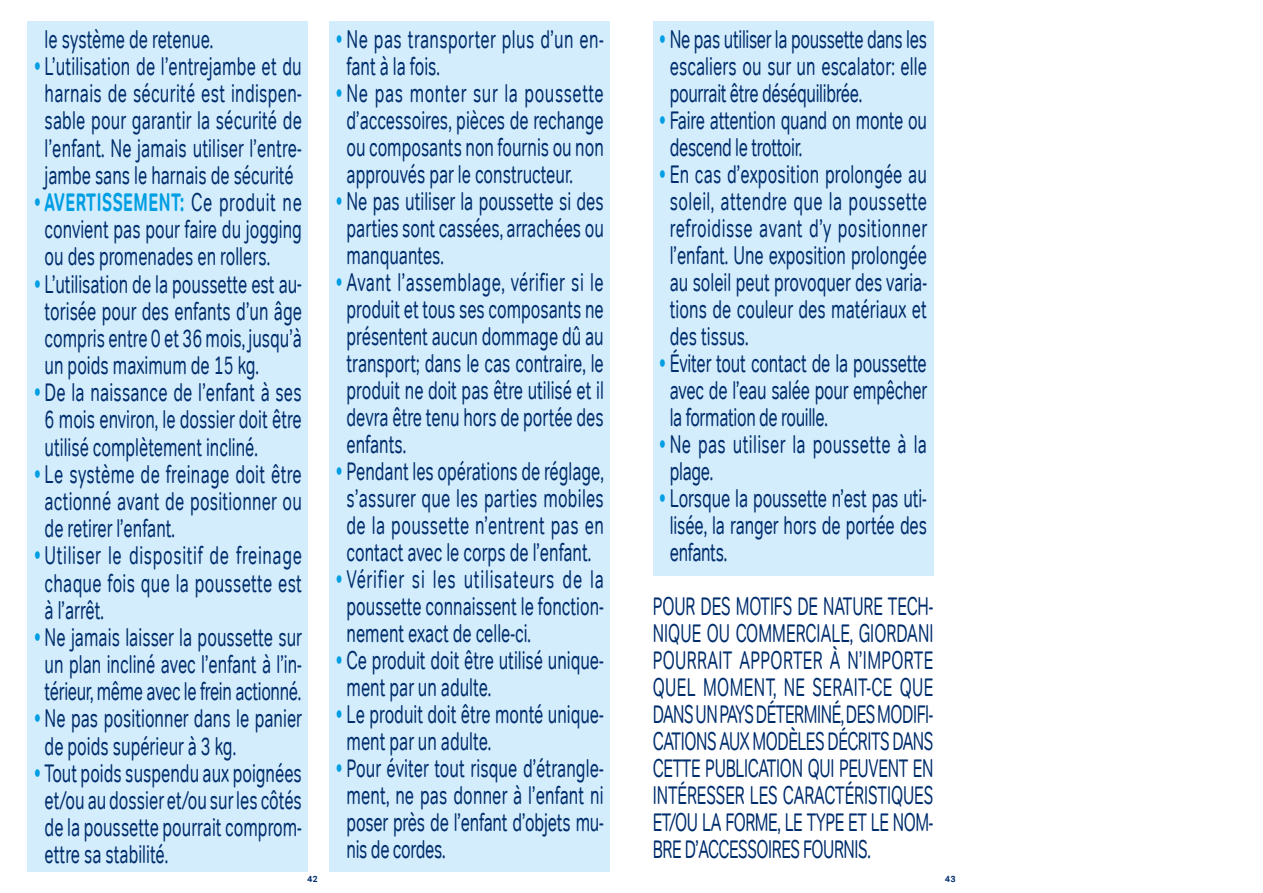
<style>
.page{position:relative;width:1263px;height:893px;background:#fff}
.page>*{position:absolute;margin:0;border:0;box-sizing:border-box;transform-origin:0 0}
.t1{font:25.5px/27px "Tondo Corp";color:#002e6d;text-align:justify;scale:.64 1}
.t2{font:25.5px/27px "Tondo Corp";color:#002e6d;text-align:justify;scale:.62 1}
.t3{font:25.5px/27px "Tondo Corp";letter-spacing:.02em;color:#002e6d;scale:.64 1}
.t4{font:700 9px "Tondo Corp";color:#002e6d}
.s1{font-weight:700;color:#009ee3}
</style>
<div class="page">
<div style="left:28px;top:21px;width:280px;height:851px;background:#d4edfc"></div>
<div style="left:330px;top:21px;width:280px;height:851px;background:#d4edfc"></div>
<div style="left:653px;top:21px;width:280px;height:554px;background:#d4edfc"></div>
<p class="t1" style="left:45px;top:26px;width:265px">le système de retenue.</p>
<p class="t1" style="left:34px;top:53px;width:420px;text-align:center"><span class="s1">•</span> L’utilisation de l’entrejambe et du harnais de sécurité est indispen&shy;sable pour garantir la sécurité de l’enfant. Ne jamais utiliser l’entre&shy;jambe sans le harnais de sécurité</p>
<p class="t1" style="left:45px;top:189px;width:403px;text-indent:-11px"><span class="s1">• AVERTISSEMENT:</span> Ce produit ne convient pas pour faire du jogging ou des promenades en rollers.</p>
<p class="t1" style="left:45px;top:270px;width:404px;text-indent:-11px"><span class="s1">•</span> L’utilisation de la poussette est au&shy;torisée pour des enfants d’un âge compris entre 0 et 36 mois, jusqu’à un poids maximum de 15 kg.</p>
<p class="t1" style="left:45px;top:379px;width:403px;text-indent:-11px"><span class="s1">•</span> De la naissance de l’enfant à ses 6 mois environ, le dossier doit être utilisé complètement incliné.</p>
<p class="t1" style="left:45px;top:460px;width:403px;text-indent:-11px"><span class="s1">•</span> Le système de freinage doit être actionné avant de positionner ou de retirer l’enfant.</p>
<p class="t1" style="left:45px;top:542px;width:404px;text-indent:-11px"><span class="s1">•</span> Utiliser le dispositif de freinage chaque fois que la poussette est à l’arrêt.</p>
<p class="t1" style="left:34px;top:624px;width:421px;text-align:center"><span class="s1">•</span> Ne jamais laisser la poussette sur un plan incliné avec l’enfant à l’in&shy;térieur, même avec le frein actionné.</p>
<p class="t1" style="left:45px;top:705px;width:404px;text-indent:-11px"><span class="s1">•</span> Ne pas positionner dans le panier de poids supérieur à 3 kg.</p>
<p class="t1" style="left:45px;top:759px;width:403px;text-indent:-11px"><span class="s1">•</span> Tout poids suspendu aux poignées et/ou au dossier et/ou sur les côtés de la poussette pourrait comprom&shy;ettre sa stabilité.</p>
<p class="t4" style="left:307px;top:873px;width:12px">42</p>
<p class="t3" style="left:347px;top:26px;width:403px;text-indent:-11px"><span class="s1">•</span> Ne pas transporter plus d’un en&shy;fant à la fois.</p>
<p class="t1" style="left:347px;top:80px;width:403px;text-indent:-11px"><span class="s1">•</span> Ne pas monter sur la poussette d’accessoires, pièces de rechange ou composants non fournis ou non approuvés par le constructeur.</p>
<p class="t1" style="left:347px;top:188px;width:403px;text-indent:-11px"><span class="s1">•</span> Ne pas utiliser la poussette si des parties sont cassées, arrachées ou manquantes.</p>
<p class="t1" style="left:347px;top:269px;width:403px;text-indent:-11px"><span class="s1">•</span> Avant l’assemblage, vérifier si le produit et tous ses composants ne présentent aucun dommage dû au transport; dans le cas contraire, le produit ne doit pas être utilisé et il devra être tenu hors de portée des enfants.</p>
<p class="t1" style="left:336px;top:458px;width:420px;text-align:center"><span class="s1">•</span> Pendant les opérations de réglage, s’assurer que les parties mobiles de la poussette n’entrent pas en contact avec le corps de l’enfant.</p>
<p class="t1" style="left:347px;top:566px;width:404px;text-indent:-11px"><span class="s1">•</span> Vérifier si les utilisateurs de la poussette connaissent le fonction&shy;nement exact de celle-ci.</p>
<p class="t1" style="left:347px;top:647px;width:403px;text-indent:-11px"><span class="s1">•</span> Ce produit doit être utilisé unique&shy;ment par un adulte.</p>
<p class="t1" style="left:347px;top:701px;width:403px;text-indent:-11px"><span class="s1">•</span> Le produit doit être monté unique&shy;ment par un adulte.</p>
<p class="t1" style="left:347px;top:755px;width:404px;text-indent:-11px"><span class="s1">•</span> Pour éviter tout risque d’étrangle&shy;ment, ne pas donner à l’enfant ni poser près de l’enfant d’objets mu&shy;nis de cordes.</p>
<p class="t1" style="left:670px;top:26px;width:403px;text-indent:-11px"><span class="s1">•</span> Ne pas utiliser la poussette dans les escaliers ou sur un escalator: elle pourrait être déséquilibrée.</p>
<p class="t1" style="left:670px;top:107px;width:403px;text-indent:-11px"><span class="s1">•</span> Faire attention quand on monte ou descend le trottoir.</p>
<p class="t1" style="left:670px;top:161px;width:404px;text-indent:-11px"><span class="s1">•</span> En cas d’exposition prolongée au soleil, attendre que la poussette refroidisse avant d’y positionner l’enfant. Une exposition prolongée au soleil peut provoquer des varia&shy;tions de couleur des matériaux et des tissus.</p>
<p class="t1" style="left:670px;top:350px;width:404px;text-indent:-11px"><span class="s1">•</span> Éviter tout contact de la poussette avec de l’eau salée pour empêcher la formation de rouille.</p>
<p class="t3" style="left:670px;top:431px;width:403px;text-indent:-11px"><span class="s1">•</span> Ne pas utiliser la poussette à la plage.</p>
<p class="t1" style="left:670px;top:485px;width:404px;text-indent:-11px"><span class="s1">•</span> Lorsque la poussette n’est pas uti&shy;lisée, la ranger hors de portée des enfants.</p>
<p class="t2" style="left:653px;top:593px;width:454px">POUR DES MOTIFS DE NATURE TECH-NIQUE OU COMMERCIALE, GIORDANI POURRAIT APPORTER À N’IMPORTE QUEL MOMENT, NE SERAIT-CE QUE DANS UN PAYS DÉTERMINÉ, DES MODIFI-CATIONS AUX MODÈLES DÉCRITS DANS CETTE PUBLICATION QUI PEUVENT EN INTÉRESSER LES CARACTÉRISTIQUES ET/OU LA FORME, LE TYPE ET LE NOM-BRE D’ACCESSOIRES FOURNIS.</p>
<p class="t4" style="left:945px;top:873px;width:12px">43</p>
</div>
